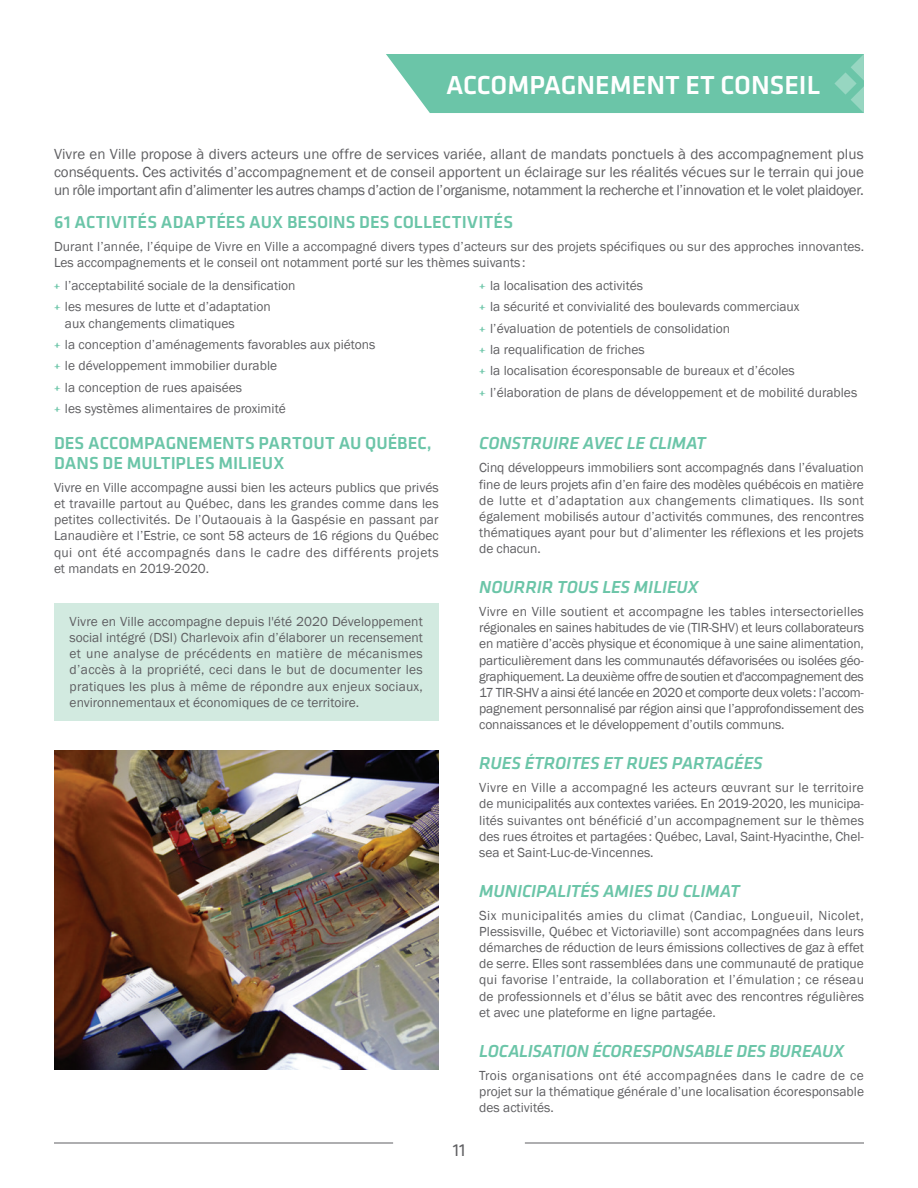
<style>
.page{position:relative;width:918px;height:1188px;background:#fff}
.page>*{position:absolute;margin:0;border:0;box-sizing:border-box;transform-origin:0 0}
.t1{font:500 27px "Klavika Basic";color:#fff}
.t2{font:italic 500 18px "Klavika Basic";letter-spacing:-.01em;color:#6bc5a8}
.t3{font:500 18px/19.5px "Klavika Basic";color:#6bc5a8}
.t4{font:18px "Klavika Basic";color:#5f5f62}
.t5{font:15px/18px "Franklin Gothic";letter-spacing:-.025em;color:#5f5f62;text-align:justify}
.t6{font:13.5px/16.2px "Franklin Gothic";color:#5f5f62;text-align:justify}
.s1{font-family:"pastel";color:#6bc5a8}
</style>
<div class="page">
<hr style="left:54px;top:1143px;width:339px;height:1px;background:#5f5f62">
<hr style="left:525px;top:1143px;width:339px;height:1px;background:#5f5f62">
<div style="left:54px;top:603px;width:385px;height:117px;background:#d2eae0"></div>
<svg style="left:386px;top:54px;width:478px;height:59px;background:#72c8ac"></svg>
<img style="left:54px;top:750px;width:385px;height:319px">
<h1 class="t1" style="left:446px;top:66px;width:376px">ACCOMPAGNEMENT ET CONSEIL</h1>
<p class="t5" style="left:54px;top:145px;width:812px">Vivre en Ville propose à divers acteurs une offre de services variée, allant de mandats ponctuels à des accompagnement plus conséquents. Ces activités d’accompagnement et de conseil apportent un éclairage sur les réalités vécues sur le terrain qui joue un rôle important afin d’alimenter les autres champs d’action de l’organisme, notamment la recherche et l’innovation et le volet plaidoyer.</p>
<h2 class="t3" style="left:54px;top:211px;width:461px">61 ACTIVITÉS ADAPTÉES AUX BESOINS DES COLLECTIVITÉS</h2>
<p class="t6" style="left:54px;top:238px;width:812px">Durant l’année, l’équipe de Vivre en Ville a accompagné divers types d’acteurs sur des projets spécifiques ou sur des approches innovantes.<br>Les accompagnements et le conseil ont notamment porté sur les thèmes suivants :</p>
<p class="t6" style="left:54px;top:275px;width:243px;line-height:21.3px"><span class="s1">+</span> l’acceptabilité sociale de la densification <span class="s1">+</span> les mesures de lutte et d’adaptation</p>
<p class="t6" style="left:54px;top:313px;width:323px;line-height:21.3px;text-align:left;text-indent:11px">aux changements climatiques<br><span class="s1">+</span> la conception d’aménagements favorables aux piétons <span class="s1">+</span> le développement immobilier durable<br><span class="s1">+</span> la conception de rues apaisées<br><span class="s1">+</span> les systèmes alimentaires de proximité</p>
<p class="t6" style="left:479px;top:275px;width:380px;line-height:21.3px;text-align:left"><span class="s1">+</span> la localisation des activités<br><span class="s1">+</span> la sécurité et convivialité des boulevards commerciaux<br><span class="s1">+</span> l’évaluation de potentiels de consolidation<br><span class="s1">+</span> la requalification de friches<br><span class="s1">+</span> la localisation écoresponsable de bureaux et d’écoles<br><span class="s1">+</span> l’élaboration de plans de développement et de mobilité durables</p>
<h2 class="t3" style="left:54px;top:433px;width:379px">DES ACCOMPAGNEMENTS PARTOUT AU QUÉBEC,<br>DANS DE MULTIPLES MILIEUX</h2>
<p class="t6" style="left:54px;top:480px;width:386px">Vivre en Ville accompagne aussi bien les acteurs publics que privés et travaille partout au Québec, dans les grandes comme dans les petites collectivités. De l’Outaouais à la Gaspésie en passant par Lanaudière et l’Estrie, ce sont 58 acteurs de 16 régions du Québec qui ont été accompagnés dans le cadre des différents projets et mandats en 2019-2020.</p>
<p class="t6" style="left:70px;top:613px;width:355px">Vivre en Ville accompagne depuis l'été 2020 Développement social intégré (DSI) Charlevoix afin d’élaborer un recensement et une analyse de précédents en matière de mécanismes d’accès à la propriété, ceci dans le but de documenter les pratiques les plus à même de répondre aux enjeux sociaux, environnementaux et économiques de ce territoire.</p>
<h2 class="t4" style="left:453px;top:1138px;width:14px">11</h2>
<h2 class="t2" style="left:479px;top:431px;width:228px">CONSTRUIRE AVEC LE CLIMAT</h2>
<p class="t6" style="left:479px;top:460px;width:386px">Cinq développeurs immobiliers sont accompagnés dans l’évaluation fine de leurs projets afin d’en faire des modèles québécois en matière de lutte et d’adaptation aux changements climatiques. Ils sont également mobilisés autour d’activités communes, des rencontres thématiques ayant pour but d’alimenter les réflexions et les projets de chacun.</p>
<h2 class="t2" style="left:479px;top:575px;width:221px">NOURRIR TOUS LES MILIEUX</h2>
<p class="t6" style="left:479px;top:604px;width:386px">Vivre en Ville soutient et accompagne les tables intersectorielles régionales en saines habitudes de vie (TIR-SHV) et leurs collaborateurs en matière d’accès physique et économique à une saine alimentation, particulièrement dans les communautés défavorisées ou isolées géo&shy;graphiquement. La deuxième offre de soutien et d'accompagnement des 17 TIR-SHV a ainsi été lancée en 2020 et comporte deux volets: l’accom&shy;pagnement personnalisé par région ainsi que l’approfondissement des connaissances et le développement d’outils communs.</p>
<h2 class="t2" style="left:479px;top:751px;width:285px">RUES ÉTROITES ET RUES PARTAGÉES</h2>
<p class="t6" style="left:479px;top:780px;width:386px">Vivre en Ville a accompagné les acteurs œuvrant sur le territoire de municipalités aux contextes variées. En 2019-2020, les municipa&shy;lités suivantes ont bénéficié d’un accompagnement sur le thèmes des rues étroites et partagées : Québec, Laval, Saint-Hyacinthe, Chel&shy;sea et Saint-Luc-de-Vincennes.</p>
<h2 class="t2" style="left:479px;top:879px;width:262px">MUNICIPALITÉS AMIES DU CLIMAT</h2>
<p class="t6" style="left:479px;top:907px;width:386px">Six municipalités amies du climat (Candiac, Longueuil, Nicolet, Plessisville, Québec et Victoriaville) sont accompagnées dans leurs démarches de réduction de leurs émissions collectives de gaz à effet de serre. Elles sont rassemblées dans une communauté de pratique qui favorise l’entraide, la collaboration et l’émulation ; ce réseau de professionnels et d’élus se bâtit avec des rencontres régulières et avec une plateforme en ligne partagée.</p>
<h2 class="t2" style="left:479px;top:1039px;width:366px">LOCALISATION ÉCORESPONSABLE DES BUREAUX</h2>
<p class="t6" style="left:479px;top:1068px;width:386px">Trois organisations ont été accompagnées dans le cadre de ce projet sur la thématique générale d’une localisation écoresponsable des activités.</p>
</div>
